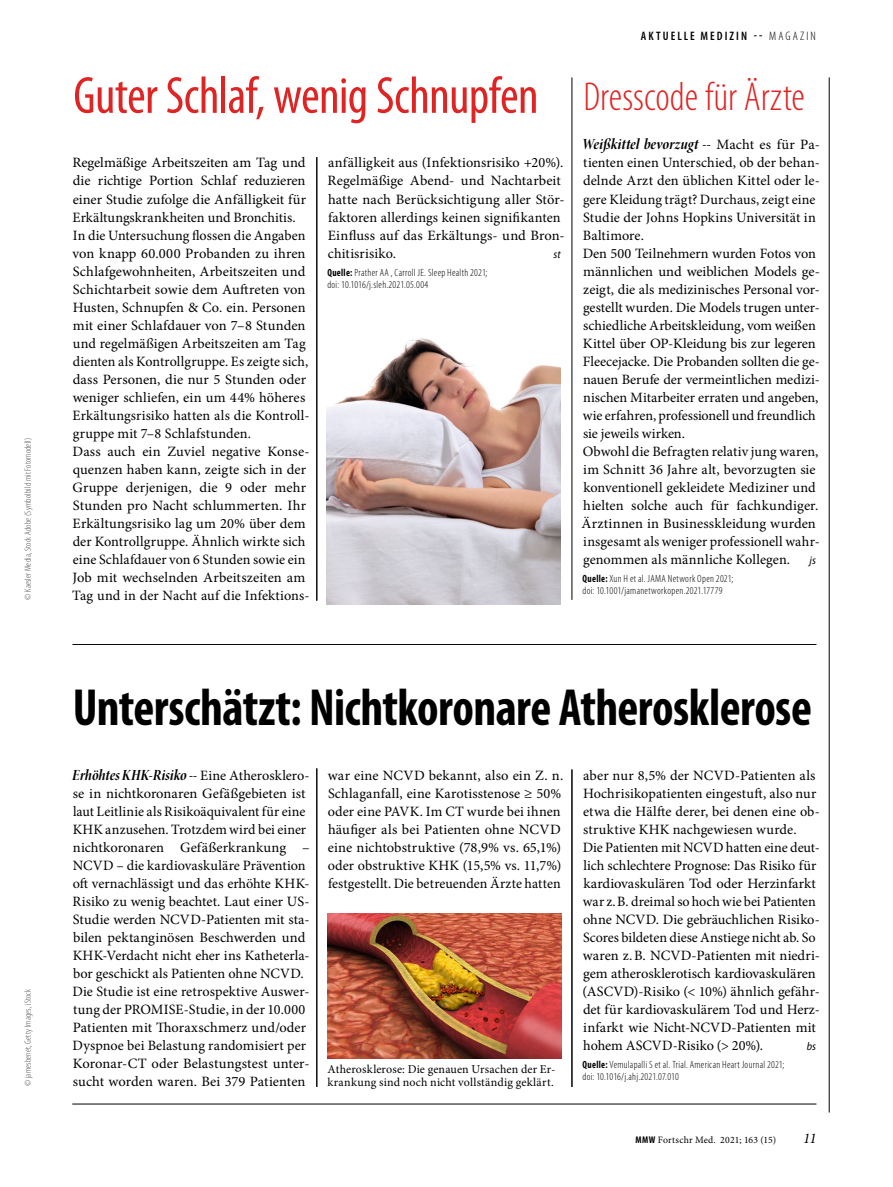
<style>
.page{position:relative;width:893px;height:1187px;background:#fff}
.page>*{position:absolute;margin:0;border:0;box-sizing:border-box;transform-origin:0 0}
.Title_1{font:700 condensed 52.5px "Myriad Pro";letter-spacing:-.01em;color:#000;scale:.95 1}
.Title_kleinrot{font:condensed 52.5px "Myriad Pro";letter-spacing:-.01em;color:#de2524}
.Title_klein_schmalro{font:300 condensed 40.5px "Myriad Pro";color:#de2524}
.Para_Entry{font:15.75px "Minion Pro Bold Cn It Disp";color:#000}
.t1{font:italic 14.85px "Minion Pro";color:#000}
.Para_x{font:14.25px/18px "Minion Pro";letter-spacing:.005em;color:#000}
.Para_Entry-2{font:14.25px/18px "Minion Pro";color:#000}
.t2{font:600 condensed 12.3px "Myriad Pro";letter-spacing:.165em;color:#000}
.Image_Caption_x2{font:12px/12.8px "Minion Pro";letter-spacing:.01em;color:#000}
.Para_x-2{font:italic semi-condensed 11.25px "Myriad Pro";color:#000}
.Source_x{font:300 condensed 10.5px/12px "Myriad Pro";letter-spacing:.025em;color:#000}
.t3{font:9.75px "Minion Pro";letter-spacing:.02em;color:#000}
.Image_Source_x{font:300 condensed 9px "Myriad Pro";letter-spacing:.02em;color:#4d4d4c}
.s1{font-weight:700}
.s2{font-weight:300}
.s3{font-family:"Minion Pro";font-size:14.25px}
.s4{font-family:"Myriad Pro";font-weight:700;font-stretch:condensed}
</style>
<div class="page">
<hr style="left:72px;top:1103px;width:744px;height:1px;background:#000">
<hr style="left:829px;top:77px;width:1px;height:1035px;background:#000">
<hr style="left:72px;top:644px;width:744px;height:1px;background:#000">
<hr style="left:572px;top:77px;width:1px;height:523px;background:#000">
<hr style="left:317px;top:157px;width:1px;height:443px;background:#000">
<hr style="left:317px;top:768px;width:1px;height:318px;background:#000">
<hr style="left:572px;top:769px;width:1px;height:317px;background:#000">
<img style="left:327px;top:338px;width:234px;height:266px">
<img style="left:327px;top:913px;width:234px;height:145px">
<p class="Image_Source_x" style="left:23px;top:599px;width:163px;rotate:-90deg">© Kaesler Media, Stock Adobe (Symbolbild mit Fotomodell)</p>
<p class="Image_Source_x" style="left:23px;top:1085px;width:99px;rotate:-90deg">© jamesbenet, Getty Images, iStock</p>
<p class="Title_kleinrot" style="left:73px;top:64px;width:467px">Guter Schlaf, wenig Schnupfen</p>
<p class="Para_x" style="left:73px;top:154px;width:235px;text-align:justify">Regelmäßige Arbeitszeiten am Tag und die richtige Portion Schlaf reduzieren einer Studie zufolge die Anfälligkeit für Erkältungskrankheiten und Bronchitis.</p>
<p class="Para_x" style="left:73px;top:226px;width:238px">In die Untersuchung flossen die Angaben von knapp 60.000 Probanden zu ihren Schlafgewohnheiten, Arbeitszeiten und Schichtarbeit sowie dem Auftreten von Husten, Schnupfen &amp; Co. ein. Personen mit einer Schlafdauer von 7–8 Stunden und regelmäßigen Arbeitszeiten am Tag dienten als Kontrollgruppe. Es zeigte sich, dass Personen, die nur 5 Stunden oder weniger schliefen, ein um 44% höheres Erkältungsrisiko hatten als die Kontroll&shy;gruppe mit 7–8 Schlafstunden.</p>
<p class="Para_x" style="left:72px;top:442px;width:239px">Dass auch ein Zuviel negative Konse&shy;quenzen haben kann, zeigte sich in der Gruppe derjenigen, die 9 oder mehr Stunden pro Nacht schlummerten. Ihr Erkältungsrisiko lag um 20% über dem der Kontrollgruppe. Ähnlich wirkte sich eine Schlafdauer von 6 Stunden sowie ein Job mit wechselnden Arbeitszeiten am Tag und in der Nacht auf die Infektions-</p>
<p class="Para_x" style="left:328px;top:154px;width:239px">anfälligkeit aus (Infektionsrisiko +20%).<br>Regelmäßige Abend- und Nachtarbeit hatte nach Berücksichtigung aller Stör&shy;faktoren allerdings keinen signifikanten Einfluss auf das Erkältungs- und Bron&shy;chitisrisiko.</p>
<p class="Para_x-2" style="left:553px;top:248px;width:9px">st</p>
<p class="Source_x" style="left:327px;top:266px;width:161px"><span class="s1">Quelle:</span> Prather AA , Carroll JE. Sleep Health 2021; doi: 10.1016/j.sleh.2021.05.004</p>
<p class="t2" style="left:641px;top:29px;width:177px">AKTUELLE MEDIZIN -- <span class="s2">MAGAZIN</span></p>
<p class="Title_klein_schmalro" style="left:583px;top:75px;width:223px">Dresscode für Ärzte</p>
<p class="Para_Entry" style="left:582px;top:135px;width:240px">Weißkittel bevorzugt -- <span class="s3">Macht es für Pa-</span></p>
<p class="Para_Entry-2" style="left:583px;top:154px;width:239px">tienten einen Unterschied, ob der behan&shy;delnde Arzt den üblichen Kittel oder le&shy;gere Kleidung trägt? Durchaus, zeigt eine Studie der Johns Hopkins Universität in Baltimore.</p>
<p class="Para_x" style="left:583px;top:244px;width:239px">Den 500 Teilnehmern wurden Fotos von männlichen und weiblichen Models ge&shy;zeigt, die als medizinisches Personal vor&shy;gestellt wurden. Die Models trugen unter&shy;schiedliche Arbeitskleidung, vom weißen Kittel über OP-Kleidung bis zur legeren Fleecejacke. Die Probanden sollten die ge&shy;nauen Berufe der vermeintlichen medizi&shy;nischen Mitarbeiter erraten und angeben, wie erfahren, professionell und freundlich sie jeweils wirken.</p>
<p class="Para_x" style="left:581px;top:442px;width:240px">Obwohl die Befragten relativ jung waren, im Schnitt 36 Jahre alt, bevorzugten sie konventionell gekleidete Mediziner und hielten solche auch für fachkundiger.<br>Ärztinnen in Businesskleidung wurden insgesamt als weniger professionell wahr&shy;genommen als männliche Kollegen.</p>
<p class="Para_x-2" style="left:810px;top:554px;width:8px">js</p>
<p class="Source_x" style="left:583px;top:572px;width:152px"><span class="s1">Quelle:</span> Xun H et al. JAMA Network Open 2021; doi: 10.1001/jamanetworkopen.2021.17779</p>
<p class="Title_1" style="left:73px;top:674px;width:780px">Unterschätzt: Nichtkoronare Atherosklerose</p>
<p class="Para_Entry" style="left:72px;top:765px;width:239px">Erhöhtes KHK-Risiko -- <span class="s3">Eine Atherosklero-</span></p>
<p class="Para_Entry-2" style="left:73px;top:784px;width:239px">se in nichtkoronaren Gefäßgebieten ist laut Leitlinie als Risikoäquivalent für eine KHK anzusehen. Trotzdem wird bei einer nichtkoronaren Gefäßerkrankung – NCVD – die kardiovaskuläre Prävention oft vernachlässigt und das erhöhte KHK-Risiko zu wenig beachtet. Laut einer US-Studie werden NCVD-Patienten mit sta&shy;bilen pektanginösen Beschwerden und KHK-Verdacht nicht eher ins Katheterla&shy;bor geschickt als Patienten ohne NCVD.</p>
<p class="Para_x" style="left:73px;top:982px;width:239px">Die Studie ist eine retrospektive Auswer&shy;tung der PROMISE-Studie, in der 10.000<br>Patienten mit Thoraxschmerz und/oder Dyspnoe bei Belastung randomisiert per Koronar-CT oder Belastungstest unter&shy;sucht worden waren. Bei 379 Patienten</p>
<p class="Para_x" style="left:328px;top:766px;width:237px">war eine NCVD bekannt, also ein Z. n.<br>Schlaganfall, eine Karotisstenose ≥ 50% oder eine PAVK. Im CT wurde bei ihnen häufiger als bei Patienten ohne NCVD eine nichtobstruktive (78,9% vs. 65,1%) oder obstruktive KHK (15,5% vs. 11,7%) festgestellt. Die betreuenden Ärzte hatten</p>
<p class="Para_x" style="left:583px;top:766px;width:238px">aber nur 8,5% der NCVD-Patienten als Hochrisikopatienten eingestuft, also nur etwa die Hälfte derer, bei denen eine ob&shy;struktive KHK nachgewiesen wurde.</p>
<p class="Para_x" style="left:582px;top:838px;width:239px">Die Patienten mit NCVD hatten eine deut&shy;lich schlechtere Prognose: Das Risiko für kardiovaskulären Tod oder Herzinfarkt war z.B. dreimal so hoch wie bei Patienten ohne NCVD. Die gebräuchlichen Risiko-Scores bildeten diese Anstiege nicht ab. So waren z.B. NCVD-Patienten mit niedri&shy;gem atherosklerotisch kardiovaskulären (ASCVD)-Risiko (&lt; 10%) ähnlich gefähr&shy;det für kardiovaskulärem Tod und Herz&shy;infarkt wie Nicht-NCVD-Patienten mit hohem ASCVD-Risiko (&gt; 20%).</p>
<p class="Para_x-2" style="left:807px;top:1040px;width:11px">bs</p>
<p class="Image_Caption_x2" style="left:327px;top:1062px;width:230px">Atherosklerose: Die genauen Ursachen der Er&shy;krankung sind noch nicht vollständig geklärt.</p>
<p class="Source_x" style="left:583px;top:1058px;width:203px"><span class="s1">Quelle:</span> Vemulapalli S et al. Trial. American Heart Journal 2021; doi: 10.1016/j.ahj.2021.07.010</p>
<p class="t3" style="left:635px;top:1132px;width:142px"><span class="s4">MMW</span> Fortschr Med. 2021; 163 (15)</p>
<p class="t1" style="left:803px;top:1128px;width:15px">11</p>
</div>
